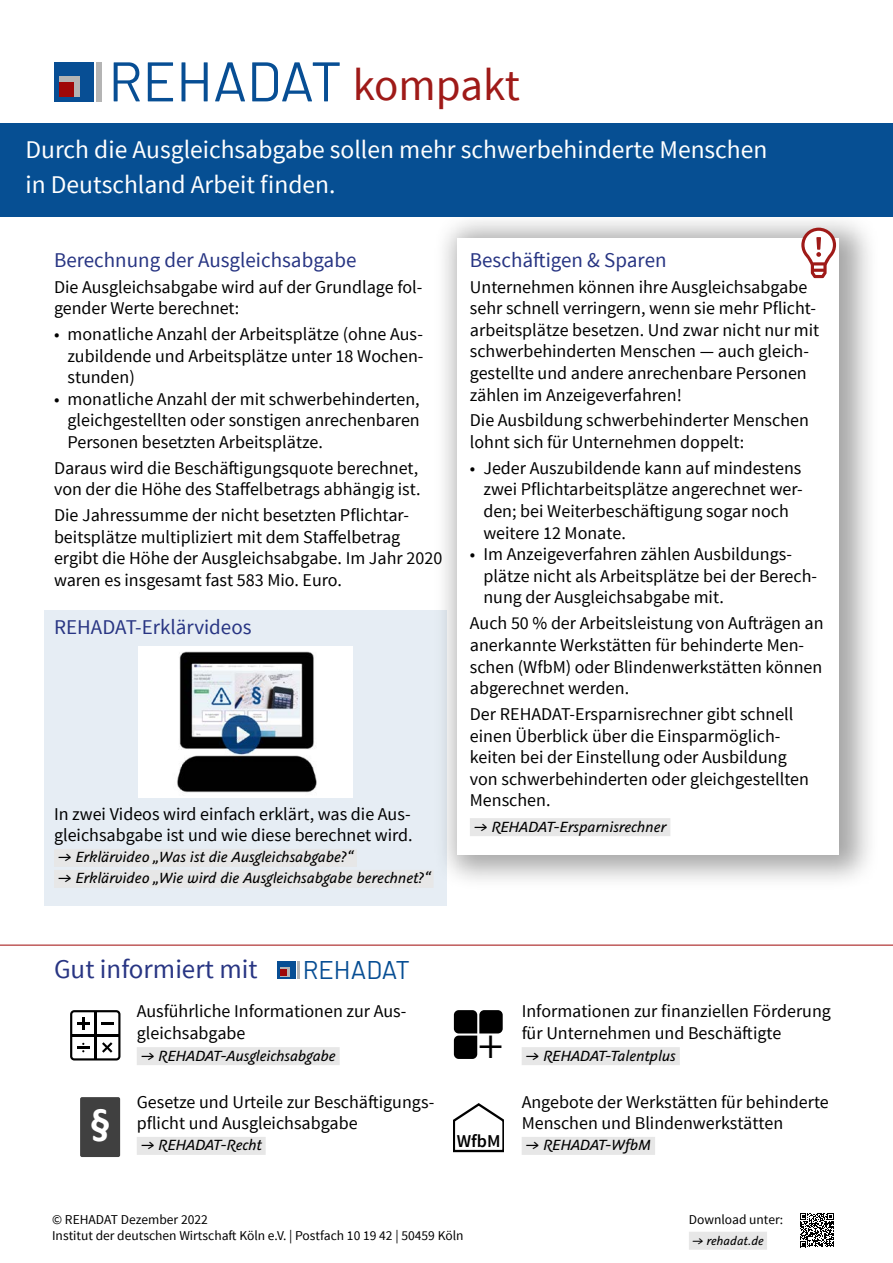
<style>
.page{position:relative;width:893px;height:1263px;background:#fff}
.page>*{position:absolute;margin:0;border:0;box-sizing:border-box;transform-origin:0 0}
.t1{font:55.8px "Barlow";color:#074e94}
.t2{font:42.15px "Myriad Pro";color:#000}
.t3{font:700 41.85px "Calibri";color:#fff}
.t4{font:27px "Source Sans Pro";color:#283583}
.t5{font:25.65px "Barlow";color:#074e94}
.p-weiss_Untertitel{font:25.5px "Source Sans Pro";color:#fff}
.t6{font:21px "Source Sans Pro";color:#283583}
.p-schwarz{font:18px/21.6px "Source Sans Pro";color:#000}
.t7{font:600 18px "Source Sans Pro";color:#000}
.p-schwarz-2{font:italic 16.5px "Graublau Sans";letter-spacing:-.01em;color:#000}
.Fußzeile{font:13.5px/16.2px "Source Sans Pro";color:#000}
.Fußzeile-2{font:italic 13.5px "Graublau Sans";color:#000}
.s1{font-family:"Source Sans Pro";font-size:45px;color:#9f1a18}
</style>
<div class="page">
<div style="left:433px;top:210px;width:447px;height:681px;background:#000;opacity:.35"></div>
<div style="left:457px;top:238px;width:382px;height:617px;background:#fff"></div>
<div style="left:44px;top:610px;width:402px;height:295px;background:#e6edf4"></div>
<div style="left:0;top:124px;width:893px;height:93px;background:#064f93"></div>
<div style="left:689px;top:1232px;width:78px;height:18px;background:#e7e7e7"></div>
<svg style="left:800px;top:1213px;width:34px;height:34px"></svg>
<div style="left:54px;top:62px;width:39px;height:40px;background:#074e94"></div>
<div style="left:59px;top:76px;width:21px;height:20px;background:#b4b4b4"></div>
<div style="left:59px;top:82px;width:14px;height:14px;background:#a00808"></div>
<div style="left:96px;top:62px;width:6px;height:40px;background:#b4b4b4"></div>
<div style="left:137px;top:1047px;width:203px;height:18px;background:#e7e7e7"></div>
<div style="left:137px;top:1137px;width:129px;height:18px;background:#e7e7e7"></div>
<div style="left:522px;top:1047px;width:158px;height:18px;background:#e7e7e7"></div>
<div style="left:522px;top:1137px;width:133px;height:18px;background:#e7e7e7"></div>
<div style="left:278px;top:961px;width:18px;height:18px;background:#074e94"></div>
<svg style="left:280px;top:967px;width:10px;height:9px"></svg>
<div style="left:280px;top:970px;width:7px;height:6px;background:#a00808"></div>
<hr style="left:297px;top:961px;width:3px;height:18px;background:#b4b4b4">
<div style="left:80px;top:1097px;width:40px;height:60px;background:#404040;border-radius:2px"></div>
<hr style="left:0;top:945px;width:893px;height:1px;background:#a00808">
<div style="left:54px;top:849px;width:303px;height:18px;background:#e7e7e7"></div>
<div style="left:54px;top:870px;width:380px;height:18px;background:#e7e7e7"></div>
<div style="left:470px;top:818px;width:200px;height:18px;background:#e7e7e7"></div>
<svg style="left:801px;top:228px;width:35px;height:50px"></svg>
<svg style="left:454px;top:1103px;width:50px;height:50px"></svg>
<svg style="left:70px;top:1010px;width:50px;height:50px"></svg>
<svg style="left:454px;top:1010px;width:49px;height:49px"></svg>
<img style="left:138px;top:646px;width:214px;height:152px">
<h1 class="t1" style="left:108px;top:41px;width:413px">REHADAT <span class="s1">kompakt</span></h1>
<p class="p-weiss_Untertitel" style="left:26px;top:134px;width:743px">Durch die Ausgleichsabgabe sollen mehr schwerbehinderte Menschen</p>
<p class="p-weiss_Untertitel" style="left:26px;top:169px;width:311px">in Deutschland Arbeit finden.</p>
<h2 class="t6" style="left:54px;top:247px;width:304px">Berechnung der Ausgleichsabgabe</h2>
<p class="p-schwarz" style="left:54px;top:276px;width:370px">Die Ausgleichsabgabe wird auf der Grundlage fol&shy;gender Werte berechnet:</p>
<p class="p-schwarz" style="left:68px;top:323px;width:357px;text-align:justify;text-indent:-14px">• monatliche Anzahl der Arbeitsplätze (ohne Aus&shy;zubildende und Arbeitsplätze unter 18 Wochen&shy;stunden)</p>
<p class="p-schwarz" style="left:68px;top:388px;width:354px;text-align:justify;text-indent:-14px">• monatliche Anzahl der mit schwerbehinderten, gleichgestellten oder sonstigen anrechenbaren Personen besetzten Arbeitsplätze.</p>
<p class="p-schwarz" style="left:54px;top:457px;width:368px">Daraus wird die Beschäftigungsquote berechnet, von der die Höhe des Staffelbetrags abhängig ist.</p>
<p class="p-schwarz" style="left:54px;top:505px;width:390px">Die Jahressumme der nicht besetzten Pflichtar&shy;beitsplätze multipliziert mit dem Staffelbetrag ergibt die Höhe der Ausgleichsabgabe. Im Jahr 2020 waren es insgesamt fast 583 Mio. Euro.</p>
<h2 class="t6" style="left:54px;top:614px;width:199px">REHADAT-Erklärvideos</h2>
<p class="p-schwarz" style="left:54px;top:803px;width:360px">In zwei Videos wird einfach erklärt, was die Aus&shy;gleichsabgabe ist und wie diese berechnet wird.</p>
<p class="p-schwarz-2" style="left:58px;top:848px;width:297px">→ Erklärvideo „Was ist die Ausgleichsabgabe?“</p>
<p class="p-schwarz-2" style="left:58px;top:869px;width:374px">→ Erklärvideo „Wie wird die Ausgleichsabgabe berechnet?“</p>
<h2 class="t6" style="left:470px;top:247px;width:198px">Beschäftigen &amp; Sparen</h2>
<p class="p-schwarz" style="left:470px;top:276px;width:351px">Unternehmen können ihre Ausgleichsabgabe sehr schnell verringern, wenn sie mehr Pflicht&shy;arbeitsplätze besetzen. Und zwar nicht nur mit schwerbehinderten Menschen — auch gleich&shy;gestellte und andere anrechenbare Personen zählen im Anzeigeverfahren!</p>
<p class="p-schwarz" style="left:470px;top:410px;width:341px">Die Ausbildung schwerbehinderter Menschen lohnt sich für Unternehmen doppelt:</p>
<p class="p-schwarz" style="left:483px;top:457px;width:321px;text-indent:-14px">• Jeder Auszubildende kann auf mindestens zwei Pflichtarbeitsplätze angerechnet wer&shy;den; bei Weiterbeschäftigung sogar noch weitere 12 Monate.</p>
<p class="p-schwarz" style="left:483px;top:544px;width:335px;text-indent:-14px">• Im Anzeigeverfahren zählen Ausbildungs&shy;plätze nicht als Arbeitsplätze bei der Berech&shy;nung der Ausgleichsabgabe mit.</p>
<p class="p-schwarz" style="left:470px;top:613px;width:355px">Auch 50 % der Arbeitsleistung von Aufträgen an anerkannte Werkstätten für behinderte Men&shy;schen (WfbM) oder Blindenwerkstätten können abgerechnet werden.</p>
<p class="p-schwarz" style="left:470px;top:703px;width:341px">Der REHADAT-Ersparnisrechner gibt schnell einen Überblick über die Einsparmöglich&shy;keiten bei der Einstellung oder Ausbildung von schwerbehinderten oder gleichgestellten Menschen.</p>
<p class="p-schwarz-2" style="left:474px;top:817px;width:194px">→ REHADAT-Ersparnisrechner</p>
<h2 class="t4" style="left:54px;top:952px;width:205px">Gut informiert mit</h2>
<p class="t5" style="left:303px;top:951px;width:109px">REHADAT</p>
<h3 class="t3" style="left:90px;top:1093px;width:22px">§</h3>
<p class="p-schwarz" style="left:137px;top:1001px;width:271px">Ausführliche Informationen zur Aus&shy;gleichsabgabe</p>
<p class="p-schwarz-2" style="left:141px;top:1046px;width:196px">→ REHADAT-Ausgleichsabgabe</p>
<p class="p-schwarz" style="left:137px;top:1091px;width:299px">Gesetze und Urteile zur Beschäftigungs&shy;pflicht und Ausgleichsabgabe</p>
<p class="p-schwarz-2" style="left:141px;top:1136px;width:122px">→ REHADAT-Recht</p>
<h2 class="t2" style="left:478px;top:1018px;width:27px">+</h2>
<p class="t7" style="left:457px;top:1130px;width:45px">WfbM</p>
<p class="p-schwarz" style="left:522px;top:1001px;width:311px">Informationen zur finanziellen Förderung für Unternehmen und Beschäftigte</p>
<p class="p-schwarz-2" style="left:526px;top:1046px;width:152px">→ REHADAT-Talentplus</p>
<p class="p-schwarz" style="left:522px;top:1091px;width:309px">Angebote der Werkstätten für behinderte<br>Menschen und Blindenwerkstätten</p>
<p class="p-schwarz-2" style="left:526px;top:1136px;width:127px">→ REHADAT-WfbM</p>
<p class="Fußzeile" style="left:52px;top:1212px;width:413px">© REHADAT Dezember 2022<br>Institut der deutschen Wirtschaft Köln e.V. | Postfach 10 19 42 | 50459 Köln</p>
<p class="Fußzeile" style="left:689px;top:1212px;width:96px">Download unter:</p>
<p class="Fußzeile-2" style="left:692px;top:1233px;width:73px">→ rehadat.de</p>
</div>
